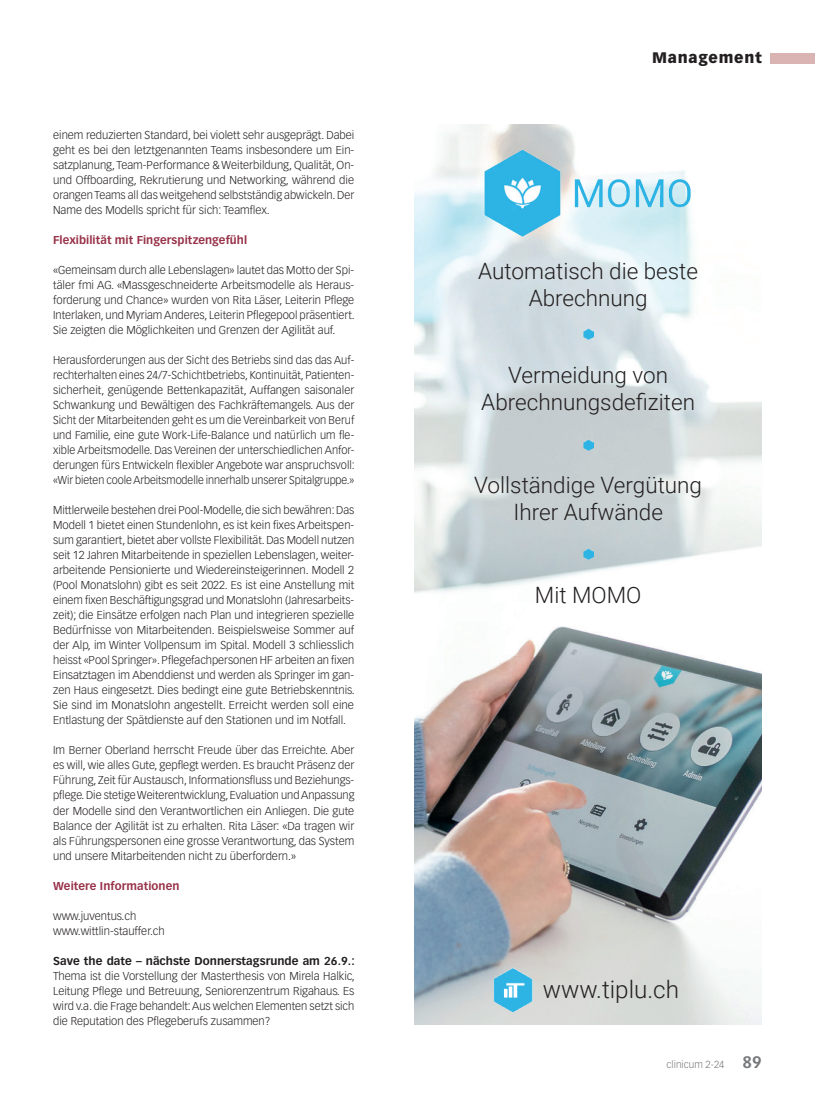
<style>
.page{position:relative;width:815px;height:1099px;background:#fff}
.page>*{position:absolute;margin:0;border:0;box-sizing:border-box;transform-origin:0 0}
.t1{font:300 24.25px "Roboto";color:#231f20}
.t2{font:300 22.5px/27.5px "Roboto";color:#231f20;text-align:center}
.t3{font:900 15px "Vectora LT Std";letter-spacing:.05em;color:#231f20}
.Lauftext{font:300 11.25px/15px "Vectora LT Std";color:#231f20;text-align:justify}
.ZT_MM{font:700 11.25px "Vectora LT Std";letter-spacing:.005em;color:#983249}
.t4{font:300 10px "Vectora LT Std";color:#76787b}
.s1{font-weight:700}
.s2{font-weight:700;font-size:16.25px}
</style>
<div class="page">
<div style="left:770px;top:53px;width:45px;height:10px;background:#d9b4b3"></div>
<img style="left:415px;top:124px;width:347px;height:900px">
<img style="left:493px;top:967px;width:40px;height:45px">
<svg style="left:583px;top:439px;width:10px;height:11px"></svg>
<svg style="left:583px;top:548px;width:10px;height:11px"></svg>
<svg style="left:583px;top:329px;width:10px;height:11px"></svg>
<img style="left:484px;top:148px;width:209px;height:89px">
<p class="Lauftext" style="left:53px;top:128px;width:303px">einem reduzierten Standard, bei violett sehr ausgeprägt. Dabei geht es bei den letztgenannten Teams insbesondere um Ein&shy;satzplanung, Team-Performance &amp; Weiterbildung, Qualität, On&shy;und Offboarding, Rekrutierung und Networking, während die orangen Teams all das weitgehend selbstständig abwickeln. Der Name des Modells spricht für sich: Teamflex.</p>
<p class="ZT_MM" style="left:53px;top:233px;width:195px">Flexibilität mit Fingerspitzengefühl</p>
<p class="Lauftext" style="left:53px;top:263px;width:303px">«Gemeinsam durch alle Lebenslagen» lautet das Motto der Spi&shy;täler fmi AG. «Massgeschneiderte Arbeitsmodelle als Heraus&shy;forderung und Chance» wurden von Rita Läser, Leiterin Pflege Interlaken, und Myriam Anderes, Leiterin Pflegepool präsentiert.<br>Sie zeigten die Möglichkeiten und Grenzen der Agilität auf.</p>
<p class="Lauftext" style="left:53px;top:353px;width:303px">Herausforderungen aus der Sicht des Betriebs sind das das Auf&shy;rechterhalten eines 24/7-Schichtbetriebs, Kontinuität, Patienten&shy;sicherheit, genügende Bettenkapazität, Auffangen saisonaler Schwankung und Bewältigen des Fachkräftemangels. Aus der Sicht der Mitarbeitenden geht es um die Vereinbarkeit von Beruf und Familie, eine gute Work-Life-Balance und natürlich um fle&shy;xible Arbeitsmodelle. Das Vereinen der unterschiedlichen Anfor&shy;derungen fürs Entwickeln flexibler Angebote war anspruchsvoll: «Wir bieten coole Arbeitsmodelle innerhalb unserer Spitalgruppe.»</p>
<p class="Lauftext" style="left:53px;top:503px;width:303px">Mittlerweile bestehen drei Pool-Modelle, die sich bewähren: Das Modell 1 bietet einen Stundenlohn, es ist kein fixes Arbeitspen&shy;sum garantiert, bietet aber vollste Flexibilität. Das Modell nutzen seit 12 Jahren Mitarbeitende in speziellen Lebenslagen, weiter&shy;arbeitende Pensionierte und Wiedereinsteigerinnen. Modell 2 (Pool Monatslohn) gibt es seit 2022. Es ist eine Anstellung mit einem fixen Beschäftigungsgrad und Monatslohn (Jahresarbeits&shy;zeit); die Einsätze erfolgen nach Plan und integrieren spezielle Bedürfnisse von Mitarbeitenden. Beispielsweise Sommer auf der Alp, im Winter Vollpensum im Spital. Modell 3 schliesslich heisst «Pool Springer». Pflegefachpersonen HF arbeiten an fixen Einsatztagen im Abenddienst und werden als Springer im gan&shy;zen Haus eingesetzt. Dies bedingt eine gute Betriebskenntnis.<br>Sie sind im Monatslohn angestellt. Erreicht werden soll eine Entlastung der Spätdienste auf den Stationen und im Notfall.</p>
<p class="Lauftext" style="left:53px;top:743px;width:303px">Im Berner Oberland herrscht Freude über das Erreichte. Aber es will, wie alles Gute, gepflegt werden. Es braucht Präsenz der Führung, Zeit für Austausch, Informationsfluss und Beziehungs&shy;pflege. Die stetige Weiterentwicklung, Evaluation und Anpassung der Modelle sind den Verantwortlichen ein Anliegen. Die gute Balance der Agilität ist zu erhalten. Rita Läser: «Da tragen wir als Führungspersonen eine grosse Verantwortung, das System und unsere Mitarbeitenden nicht zu überfordern.»</p>
<p class="ZT_MM" style="left:53px;top:878px;width:128px">Weitere Informationen</p>
<p class="Lauftext" style="left:53px;top:908px;width:85px">www.juventus.ch</p>
<p class="Lauftext" style="left:53px;top:923px;width:113px">www.wittlin-stauffer.ch</p>
<p class="Lauftext" style="left:53px;top:953px;width:303px"><span class="s1">Save the date – nächste Donnerstagsrunde am 26.9.:<br></span>Thema ist die Vorstellung der Masterthesis von Mirela Halkic, Leitung Pflege und Betreuung, Seniorenzentrum Rigahaus. Es wird v.a. die Frage behandelt: Aus welchen Elementen setzt sich die Reputation des Pflegeberufs zusammen?</p>
<h3 class="t3" style="left:652px;top:49px;width:111px">Management</h3>
<p class="t2" style="left:478px;top:256px;width:221px">Automatisch die beste<br>Abrechnung</p>
<p class="t2" style="left:481px;top:360px;width:215px">Vermeidung von<br>Abrechnungsdefiziten</p>
<p class="t2" style="left:474px;top:470px;width:229px">Vollständige Vergütung<br>Ihrer Aufwände</p>
<p class="t2" style="left:535px;top:580px;width:108px">Mit MOMO</p>
<p class="t1" style="left:543px;top:972px;width:138px">www.tiplu.ch</p>
<p class="t4" style="left:667px;top:1058px;width:97px">clinicum 2-24 <span class="s2">89</span></p>
</div>
